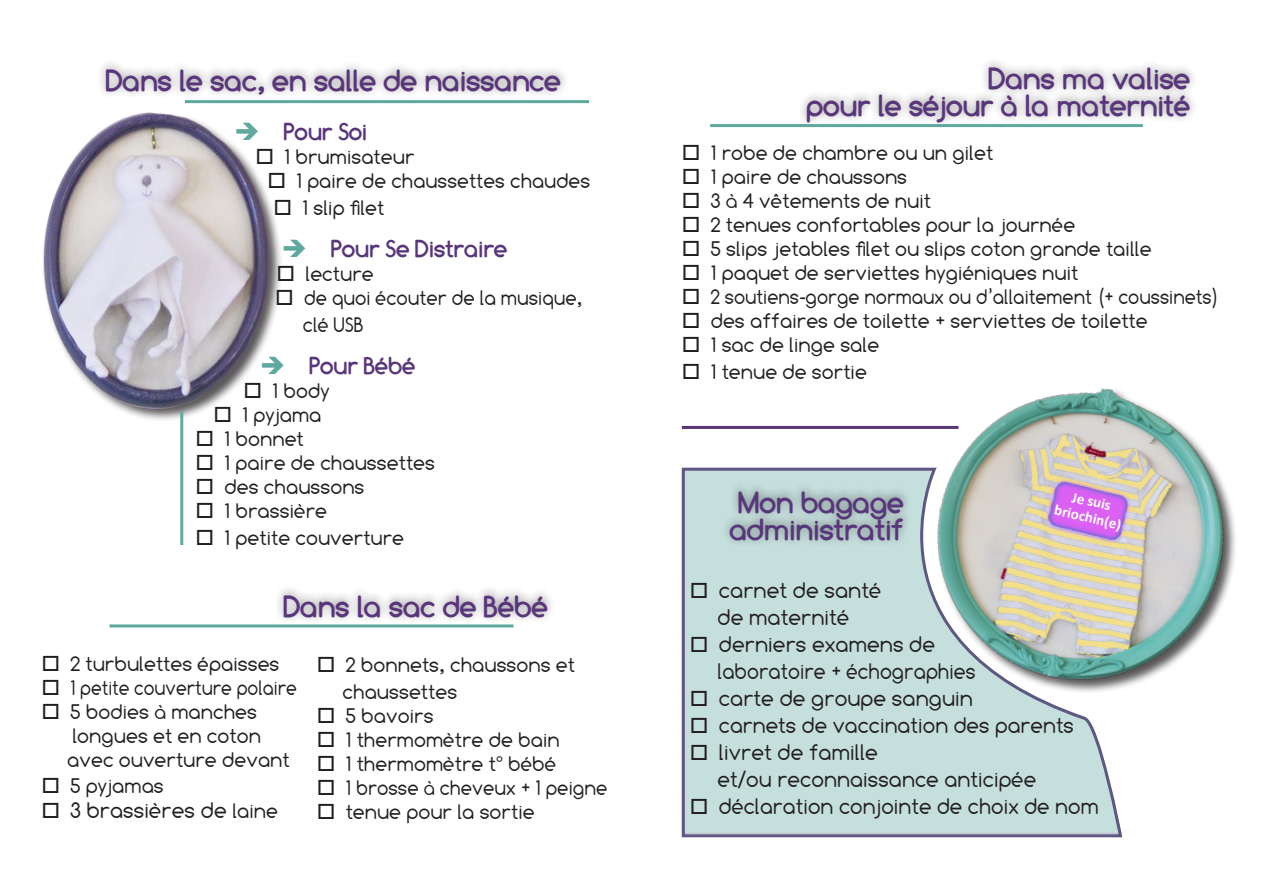
<style>
.page{position:relative;width:1263px;height:893px;background:#fff}
.page>*{position:absolute;margin:0;border:0;box-sizing:border-box;transform-origin:0 0}
.sous_titre{font:700 30px/27px "Comfortaa";color:#59367c;text-align:right}
.t1{font:700 24px "Comfortaa";color:#59367c}
.t2{font:22.5px/27px "Comfortaa";color:#231f20}
.t3{font:21px/24px "Comfortaa";color:#231f20}
.t4{font:21px/27px "Comfortaa";color:#231f20;scale:.95 1}
.t5{font:21px "Comfortaa";color:#231f20;scale:.93 1}
.t6{font:21px "Comfortaa";color:#231f20;scale:.9 1}
.t7{font:700 15px "Calibri";color:#fff}
.s1{color:#5fa89f}
.s2{font-size:21px}
</style>
<div class="page">
<div style="left:97px;top:59px;width:472px;height:43px;background:#231f20;opacity:.46"></div>
<img style="left:43px;top:98px;width:240px;height:319px">
<hr style="left:185px;top:100px;width:404px;height:3px;background:#5fa89f">
<hr style="left:180px;top:411px;width:3px;height:134px;background:#5fa89f">
<div style="left:274px;top:585px;width:282px;height:40px;background:#231f20;opacity:.46"></div>
<hr style="left:109px;top:624px;width:404px;height:3px;background:#5fa89f">
<div style="left:798px;top:57px;width:400px;height:73px;background:#231f20;opacity:.46"></div>
<hr style="left:710px;top:124px;width:433px;height:3px;background:#5fa89f">
<img style="left:910px;top:388px;width:325px;height:299px">
<hr style="left:682px;top:426px;width:276px;height:3px;background:#59367c">
<svg style="left:681px;top:466px;width:442px;height:372px;background:#c2d3d1"></svg>
<p class="sous_titre" style="left:106px;top:67px;width:457px">Dans le sac, en salle de naissance</p>
<p class="t1" style="left:235px;top:118px;width:134px"><span class="s1">➔</span> Pour Soi</p>
<p class="t3" style="left:256px;top:145px;width:161px">□ 1 brumisateur</p>
<p class="t3" style="left:268px;top:169px;width:324px">□ 1 paire de chaussettes chaudes</p>
<p class="t3" style="left:274px;top:196px;width:113px">□ 1 slip filet</p>
<p class="t1" style="left:282px;top:235px;width:227px"><span class="s1">➔</span> Pour Se Distraire</p>
<p class="t3" style="left:277px;top:262px;width:99px">□ lecture</p>
<p class="t4" style="left:303px;top:284px;width:295px;text-indent:-28px">□ de quoi écouter de la musique, clé USB</p>
<p class="t1" style="left:260px;top:352px;width:157px"><span class="s1">➔</span> Pour Bébé</p>
<p class="t3" style="left:244px;top:379px;width:88px">□ 1 body</p>
<p class="t3" style="left:214px;top:403px;width:110px">□ 1 pyjama</p>
<p class="t3" style="left:196px;top:427px;width:110px">□ 1 bonnet</p>
<p class="t3" style="left:196px;top:451px;width:241px">□ 1 paire de chaussettes</p>
<p class="t3" style="left:196px;top:475px;width:171px">□ des chaussons</p>
<p class="t3" style="left:196px;top:499px;width:133px">□ 1 brassière</p>
<p class="t3" style="left:196px;top:526px;width:210px">□ 1 petite couverture</p>
<p class="sous_titre" style="left:284px;top:593px;width:266px">Dans la sac de Bébé</p>
<p class="t3" style="left:41px;top:652px;width:240px">□ 2 turbulettes épaisses</p>
<p class="t6" style="left:41px;top:676px;width:286px">□ 1 petite couverture polaire</p>
<p class="t3" style="left:67px;top:700px;width:224px;text-indent:-26px">□ 5 bodies à manches longues et en coton avec ouverture devant</p>
<p class="t3" style="left:41px;top:774px;width:124px">□ 5 pyjamas</p>
<p class="t2" style="left:41px;top:797px;width:239px">□ 3 brassières de <span class="s2">laine</span></p>
<p class="t3" style="left:343px;top:651px;width:234px;line-height:27px;text-indent:-26px">□ 2 bonnets, chaussons et chaussettes</p>
<p class="t3" style="left:317px;top:703px;width:119px">□ 5 bavoirs</p>
<p class="t3" style="left:317px;top:727px;width:245px">□ 1 thermomètre de bain</p>
<p class="t3" style="left:317px;top:751px;width:241px">□ 1 thermomètre t° bébé</p>
<p class="t4" style="left:317px;top:774px;width:308px">□ 1 brosse à cheveux + 1 peigne</p>
<p class="t3" style="left:317px;top:799px;width:220px">□ tenue pour la sortie</p>
<p class="sous_titre" style="left:806px;top:66px;width:386px">Dans ma valise<br>pour le séjour à la maternité</p>
<p class="t3" style="left:682px;top:141px;width:313px">□ 1 robe de chambre ou un gilet</p>
<p class="t3" style="left:682px;top:165px;width:227px">□ 1 paire de chaussons</p>
<p class="t3" style="left:682px;top:189px;width:251px">□ 3 à 4 vêtements de nuit</p>
<p class="t3" style="left:682px;top:213px;width:395px">□ 2 tenues confortables pour la journée</p>
<p class="t3" style="left:682px;top:237px;width:472px">□ 5 slips jetables filet ou slips coton grande taille</p>
<p class="t3" style="left:682px;top:261px;width:398px">□ 1 paquet de serviettes hygiéniques nuit</p>
<p class="t5" style="left:682px;top:285px;width:579px">□ 2 soutiens-gorge normaux ou d’allaitement (+ coussinets)</p>
<p class="t3" style="left:682px;top:309px;width:468px">□ des affaires de toilette + serviettes de toilette</p>
<p class="t3" style="left:682px;top:333px;width:199px">□ 1 sac de linge sale</p>
<p class="t3" style="left:682px;top:360px;width:187px">□ 1 tenue de sortie</p>
<p class="sous_titre" style="left:738px;top:489px;width:167px">Mon bagage</p>
<p class="sous_titre" style="left:730px;top:516px;width:176px">administratif</p>
<p class="t7" style="left:1075px;top:486px;width:41px;rotate:13deg">Je suis</p>
<p class="t7" style="left:1057px;top:499px;width:70px;rotate:13deg">briochin(e)</p>
<p class="t2" style="left:690px;top:577px;width:193px;text-align:center">□ carnet de santé de maternité</p>
<p class="t2" style="left:718px;top:631px;width:260px;text-indent:-28px">□ derniers examens de laboratoire + échographies</p>
<p class="t2" style="left:690px;top:685px;width:285px">□ carte de groupe sanguin</p>
<p class="t2" style="left:690px;top:712px;width:386px">□ carnets de vaccination des parents</p>
<p class="t2" style="left:718px;top:739px;width:320px;text-indent:-28px">□ livret de famille<br>et/ou reconnaissance anticipée</p>
<p class="t2" style="left:690px;top:793px;width:411px">□ déclaration conjointe de choix de nom</p>
</div>
